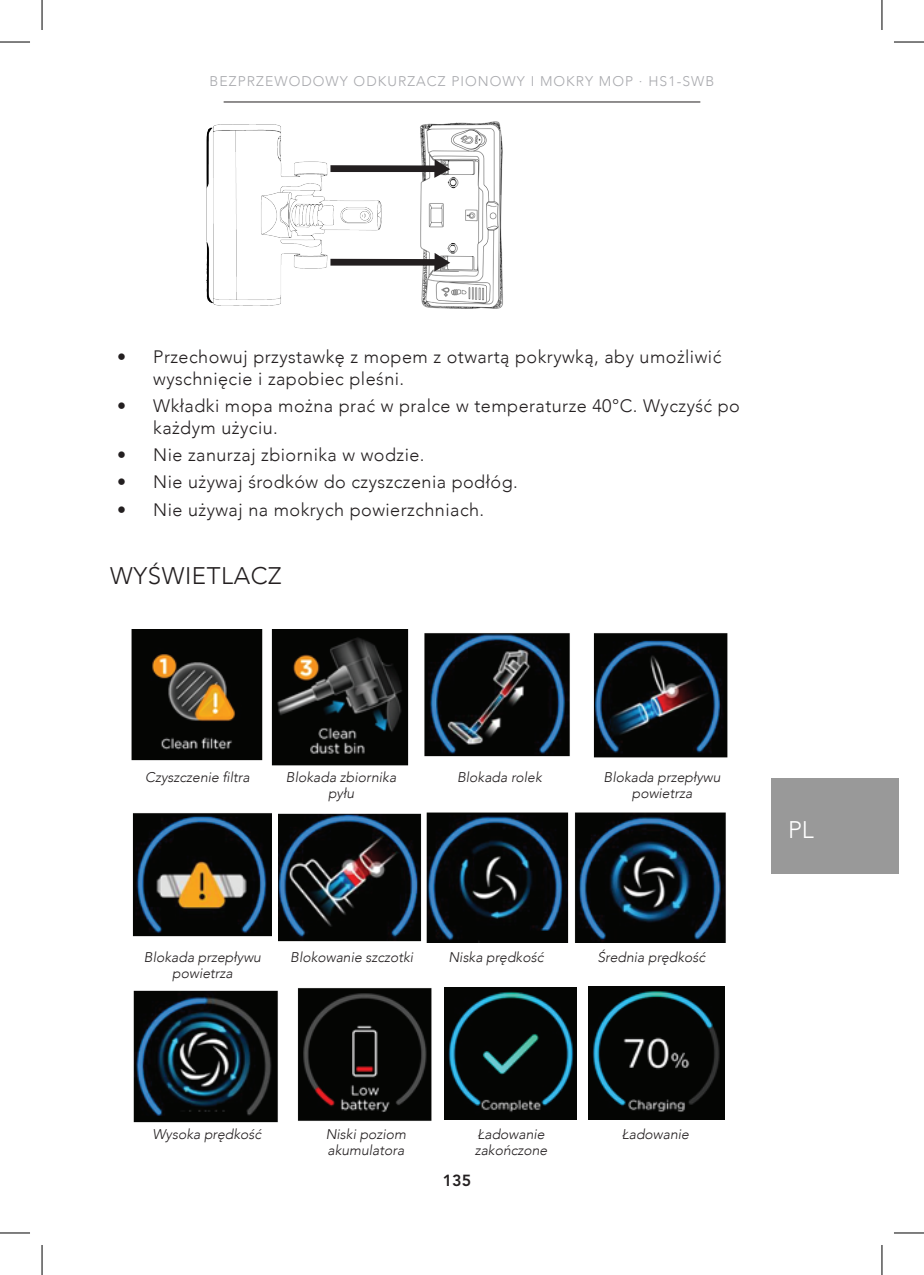
<style>
.page{position:relative;width:924px;height:1275px;background:#fff}
.page>*{position:absolute;margin:0;border:0;box-sizing:border-box;transform-origin:0 0}
.Headers_PL{font:300 24px "Avenir";letter-spacing:.025em;color:#231f20}
.t1{font:300 24px "Avenir";color:#fff}
.t2{font:300 18px/21.6px "Avenir";letter-spacing:.025em;color:#231f20}
.t3{font:800 16px "Avenir LT Pro";color:#231f20}
.Table_text_2{font:italic 300 14px/16px "Avenir";color:#231f20;text-align:center}
.t4{font:300 14px "Avenir";letter-spacing:.075em;color:#a8a9ad}
</style>
<div class="page">
<hr style="left:223px;top:101px;width:477px;height:1px;background:#231f20">
<div style="left:771px;top:779px;width:127px;height:95px;background:#999"></div>
<img style="left:279px;top:812px;width:447px;height:130px">
<img style="left:132px;top:813px;width:139px;height:124px">
<img style="left:131px;top:629px;width:597px;height:137px">
<img style="left:133px;top:988px;width:299px;height:135px">
<img style="left:444px;top:988px;width:132px;height:131px">
<img style="left:588px;top:986px;width:135px;height:133px">
<img style="left:207px;top:124px;width:174px;height:181px">
<img style="left:420px;top:121px;width:83px;height:188px">
<svg style="left:330px;top:159px;width:120px;height:19px"></svg>
<svg style="left:330px;top:253px;width:120px;height:18px"></svg>
<hr style="left:0;top:42px;width:30px;height:1px;background:#000">
<hr style="left:893px;top:42px;width:30px;height:1px;background:#000">
<hr style="left:0;top:1232px;width:30px;height:1px;background:#000">
<hr style="left:893px;top:1232px;width:30px;height:1px;background:#000">
<hr style="left:42px;top:0;width:1px;height:30px;background:#000">
<hr style="left:42px;top:1245px;width:1px;height:30px;background:#000">
<hr style="left:881px;top:0;width:1px;height:30px;background:#000">
<hr style="left:881px;top:1245px;width:1px;height:30px;background:#000">
<p class="t4" style="left:209px;top:73px;width:506px">BEZPRZEWODOWY ODKURZACZ PIONOWY I MOKRY MOP · HS1-SWB</p>
<p class="t2" style="left:153px;top:346px;width:569px;text-indent:-36px">• Przechowuj przystawkę z mopem z otwartą pokrywką, aby umożliwić wyschnięcie i zapobiec pleśni.</p>
<p class="t2" style="left:153px;top:395px;width:588px;text-indent:-36px">• Wkładki mopa można prać w pralce w temperaturze 40°C. Wyczyść po każdym użyciu.</p>
<p class="t2" style="left:117px;top:444px;width:309px">• Nie zanurzaj zbiornika w wodzie.</p>
<p class="t2" style="left:117px;top:471px;width:402px">• Nie używaj środków do czyszczenia podłóg.</p>
<p class="t2" style="left:117px;top:498px;width:368px">• Nie używaj na mokrych powierzchniach.</p>
<p class="Headers_PL" style="left:110px;top:561px;width:173px">WYŚWIETLACZ</p>
<p class="Table_text_2" style="left:145px;top:769px;width:106px">Czyszczenie filtra</p>
<p class="Table_text_2" style="left:286px;top:769px;width:112px">Blokada zbiornika pyłu</p>
<p class="Table_text_2" style="left:457px;top:769px;width:86px">Blokada rolek</p>
<p class="Table_text_2" style="left:603px;top:769px;width:118px">Blokada przepływu powietrza</p>
<p class="Table_text_2" style="left:144px;top:949px;width:118px">Blokada przepływu powietrza</p>
<p class="Table_text_2" style="left:290px;top:949px;width:124px">Blokowanie szczotki</p>
<p class="Table_text_2" style="left:448px;top:949px;width:96px">Niska prędkość</p>
<p class="Table_text_2" style="left:597px;top:949px;width:109px">Średnia prędkość</p>
<p class="Table_text_2" style="left:152px;top:1126px;width:110px">Wysoka prędkość</p>
<p class="Table_text_2" style="left:325px;top:1126px;width:82px;text-align:left">Niski poziom akumulatora</p>
<p class="Table_text_2" style="left:474px;top:1126px;width:74px;text-align:left">Ładowanie zakończone</p>
<p class="Table_text_2" style="left:621px;top:1126px;width:69px">Ładowanie</p>
<p class="t3" style="left:442px;top:1170px;width:30px">135</p>
<h1 class="t1" style="left:787px;top:816px;width:27px">PL</h1>
</div>
